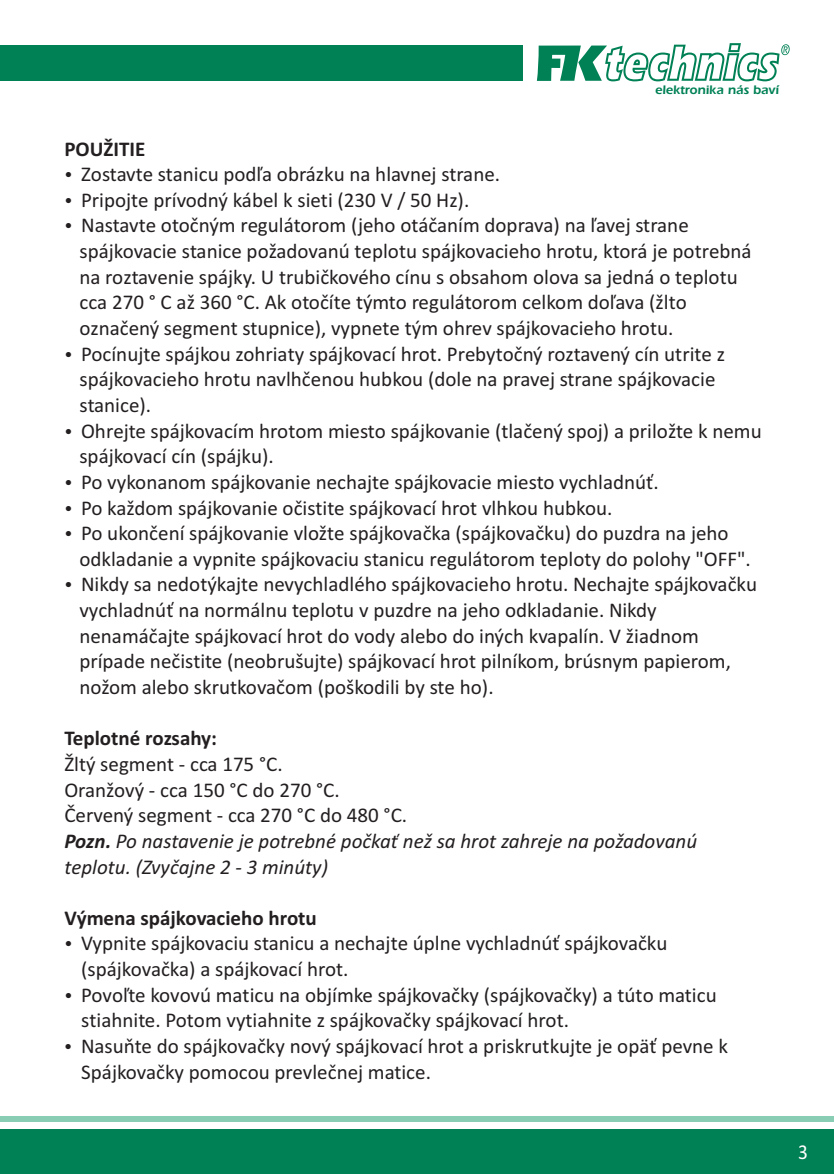
<style>
.page{position:relative;width:834px;height:1174px;background:#fff}
.page>*{position:absolute;margin:0;border:0;box-sizing:border-box;transform-origin:0 0}
.t1{font:21.3px "Calibri";color:#fff;scale:.91 1}
.t2{font:21px/25.5px "Calibri";color:#231f20}
.t3{font:italic 21px/25.5px "Calibri";color:#231f20}
.t4{font:700 21px "Calibri";color:#231f20}
.t5{font:17.7px "Wingdings";color:#231f20}
.t6{font:900 12.9px "Erie";color:#008155}
.s1{font-style:normal}
.s2{font-weight:700}
</style>
<div class="page">
<div style="left:0;top:1129px;width:833px;height:45px;background:#008155"></div>
<div style="left:0;top:1116px;width:833px;height:5px;background:#89ceb4"></div>
<svg style="left:536px;top:43px;width:251px;height:38px"></svg>
<div style="left:0;top:46px;width:522px;height:35px;background:#008155"></div>
<p class="t6" style="left:655px;top:84px;width:125px">elektronika nás baví</p>
<p class="t4" style="left:64px;top:140px;width:82px">POUŽITIE</p>
<p class="t2" style="left:64px;top:163px;width:437px">•Zostavte stanicu podľa obrázku na hlavnej strane.</p>
<p class="t5" style="left:64px;top:219px;width:55px">•</p>
<p class="t2" style="left:79px;top:189px;width:673px">Pripojte prívodný kábel k sieti (230 V / 50 Hz).<br>Nastavte otočným regulátorom (jeho otáčaním doprava) na ľavej strane spájkovacie stanice požadovanú teplotu spájkovacieho hrotu, ktorá je potrebná na roztavenie spájky. U trubičkového cínu s obsahom olova sa jedná o teplotu cca 270 ° C až 360 °C. Ak otočíte týmto regulátorom celkom doľava (žlto</p>
<p class="t5" style="left:64px;top:193px;width:55px">•</p>
<p class="t5" style="left:64px;top:347px;width:55px">•</p>
<p class="t5" style="left:64px;top:424px;width:55px">•</p>
<p class="t5" style="left:64px;top:475px;width:55px">•</p>
<p class="t5" style="left:64px;top:501px;width:55px">•</p>
<p class="t5" style="left:64px;top:526px;width:55px">•</p>
<p class="t2" style="left:79px;top:317px;width:647px">označený segment stupnice), vypnete tým ohrev spájkovacieho hrotu.<br>Pocínujte spájkou zohriaty spájkovací hrot. Prebytočný roztavený cín utrite z spájkovacieho hrotu navlhčenou hubkou (dole na pravej strane spájkovacie</p>
<p class="t2" style="left:79px;top:394px;width:683px">stanice).<br>Ohrejte spájkovacím hrotom miesto spájkovanie (tlačený spoj) a priložte k nemu</p>
<p class="t2" style="left:79px;top:445px;width:196px">spájkovací cín (spájku).</p>
<p class="t2" style="left:81px;top:471px;width:579px">Po vykonanom spájkovanie nechajte spájkovacie miesto vychladnúť.</p>
<p class="t2" style="left:81px;top:496px;width:649px">Po každom spájkovanie očistite spájkovací hrot vlhkou hubkou.<br>Po ukončení spájkovanie vložte spájkovačka (spájkovačku) do puzdra na jeho</p>
<p class="t2" style="left:79px;top:548px;width:679px">odkladanie a vypnite spájkovaciu stanicu regulátorom teploty do polohy "OFF".<br>Nikdy sa nedotýkajte nevychladlého spájkovacieho hrotu. Nechajte spájkovačku vychladnúť na normálnu teplotu v puzdre na jeho odkladanie. Nikdy nenamáčajte spájkovací hrot do vody alebo do iných kvapalín. V žiadnom prípade nečistite (neobrušujte) spájkovací hrot pilníkom, brúsnym papierom, nožom alebo skrutkovačom (poškodili by ste ho).</p>
<p class="t4" style="left:64px;top:729px;width:154px">Teplotné rozsahy:</p>
<p class="t3" style="left:64px;top:753px;width:634px"><span class="s1">Žltý segment - cca 175 °C.<br>Oranžový - cca 150 °C do 270 °C.<br>Červený segment - cca 270 °C do 480 °C.<br></span><span class="s2">Pozn.</span> Po nastavenie je potrebné počkať než sa hrot zahreje na požadovanú teplotu. (Zvyčajne 2 - 3 minúty)</p>
<p class="t5" style="left:64px;top:578px;width:55px">•</p>
<p class="t4" style="left:64px;top:909px;width:254px">Výmena spájkovacieho hrotu</p>
<p class="t2" style="left:81px;top:932px;width:588px">Vypnite spájkovaciu stanicu a nechajte úplne vychladnúť spájkovačku</p>
<p class="t5" style="left:64px;top:988px;width:55px">•</p>
<p class="t5" style="left:64px;top:936px;width:55px">•</p>
<p class="t2" style="left:81px;top:958px;width:637px">(spájkovačka) a spájkovací hrot.<br>Povoľte kovovú maticu na objímke spájkovačky (spájkovačky) a túto maticu</p>
<p class="t5" style="left:64px;top:1039px;width:55px">•</p>
<p class="t2" style="left:81px;top:1009px;width:648px">stiahnite. Potom vytiahnite z spájkovačky spájkovací hrot.<br>Nasuňte do spájkovačky nový spájkovací hrot a priskrutkujte je opäť pevne k<br>Spájkovačky pomocou prevlečnej matice.</p>
<p class="t1" style="left:797px;top:1143px;width:12px">3</p>
</div>
